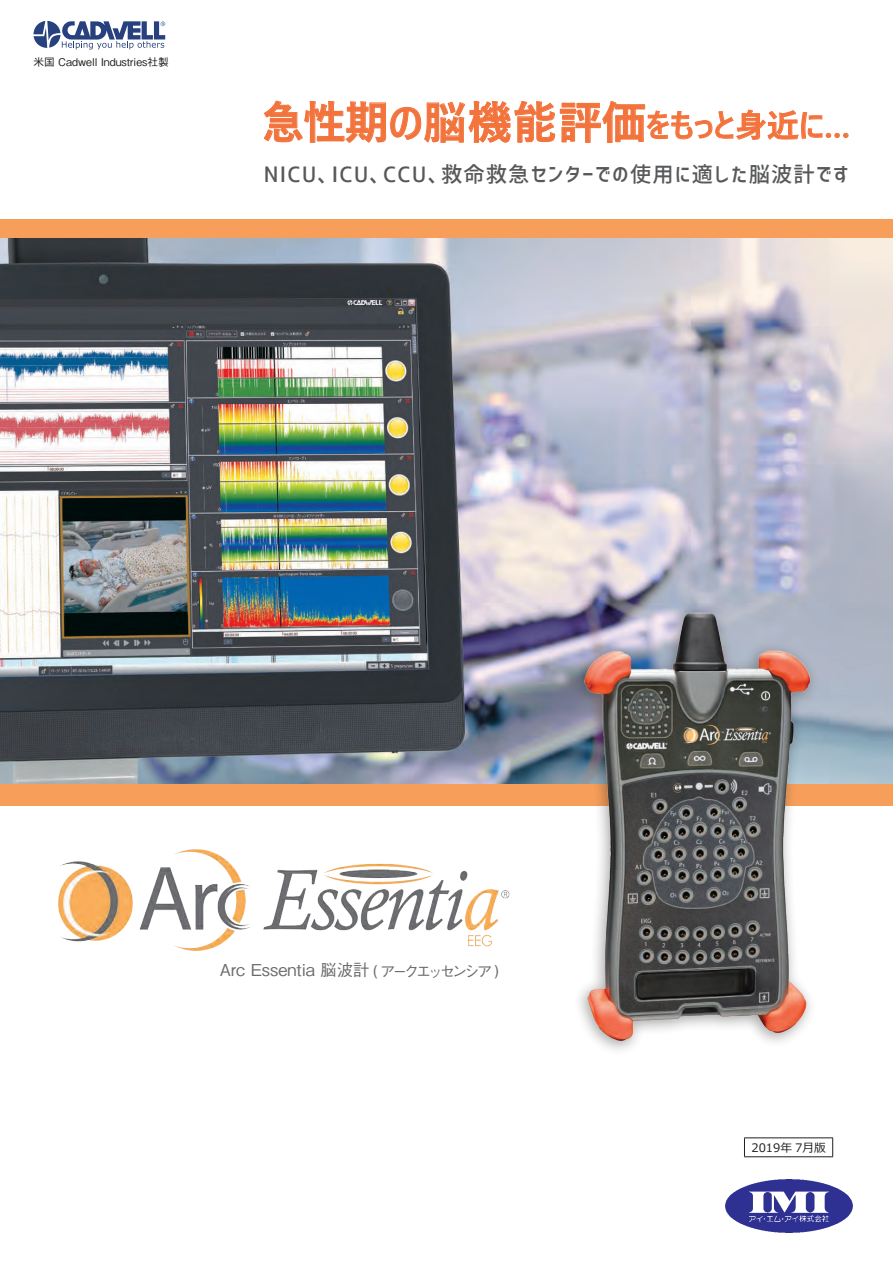
<style>
.page{position:relative;width:893px;height:1263px;background:#fff}
.page>*{position:absolute;margin:0;border:0;box-sizing:border-box;transform-origin:0 0}
.t1{font:700 44.7px "Yu Gothic UI";letter-spacing:.015em;color:#f3733c;scale:.95 1}
.t2{font:21.3px "Corporate Logo Medium";letter-spacing:.05em;color:#57585a}
.t3{font:500 16.35px "Gothic BBB Pro";color:#6b6b6e}
.t4{font:11.7px "Meiryo";color:#231f20}
.t5{font:500 10.65px "Gothic BBB Pro";color:#231f20}
.s1{font-size:41.4px}
.s2{font-size:31.95px}
.s3{font-size:15.15px}
</style>
<div class="page">
<img style="left:0;top:20px;width:893px;height:1213px">
<hr style="left:0;top:578px;width:1px;height:108px;background:#000">
<hr style="left:892px;top:578px;width:1px;height:108px;background:#000">
<img style="left:33px;top:843px;width:487px;height:112px">
<svg style="left:33px;top:21px;width:132px;height:28px"></svg>
<svg style="left:264px;top:101px;width:584px;height:83px"></svg>
<div style="left:569px;top:603px;width:251px;height:454px;background:#231f20;opacity:.38"></div>
<img style="left:580px;top:593px;width:240px;height:455px">
<hr style="left:744px;top:1137px;width:89px;height:1px;background:#231f20">
<svg style="left:744px;top:1138px;width:1px;height:18px"></svg>
<svg style="left:832px;top:1138px;width:1px;height:18px"></svg>
<hr style="left:744px;top:1156px;width:89px;height:1px;background:#231f20">
<p class="t5" style="left:33px;top:53px;width:137px">米国 Cadwell Industries社製</p>
<h1 class="t1" style="left:262px;top:97px;width:621px">急性期<span class="s1">の</span>脳機能評価<span class="s2">をもっと身近に…</span></h1>
<p class="t2" style="left:264px;top:160px;width:587px">NICU、ICU、CCU、救命救急センターでの使用に適した脳波計です</p>
<p class="t3" style="left:220px;top:957px;width:281px">Arc Essentia 脳波計 <span class="s3">(アークエッセンシア)</span></p>
<p class="t4" style="left:751px;top:1139px;width:76px">2019年 7月版</p>
</div>
